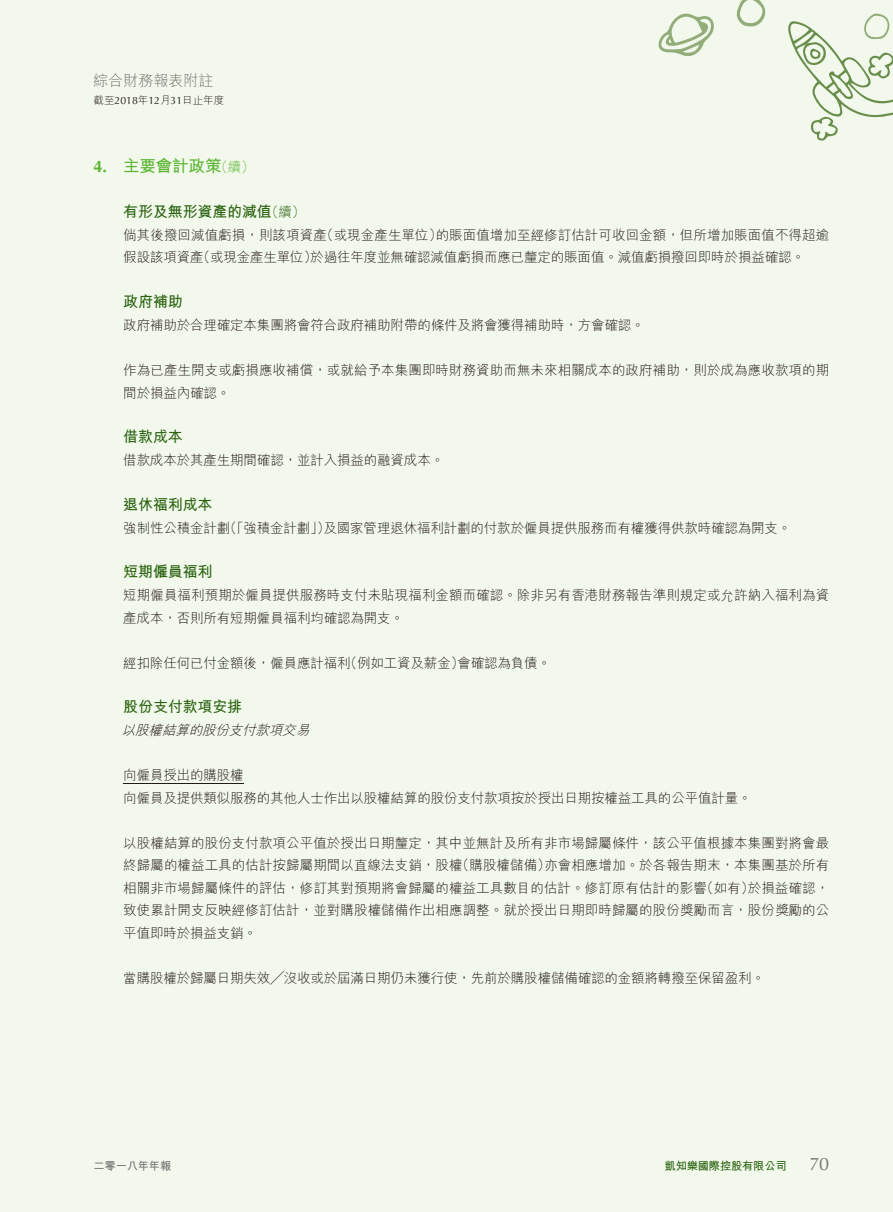
<style>
.page{position:relative;width:893px;height:1212px;background:#f2f8ec}
.page>*{position:absolute;margin:0;border:0;box-sizing:border-box;transform-origin:0 0}
.t1{font:18px "Optima LT Std";color:#717171}
.t2{font:16.5px "M Hei HK Bold E Ten B5 H";letter-spacing:-.01em;color:#5db533}
.t3{font:15px "M Hei HK Bold E Ten B5 H";letter-spacing:-.01em;color:#2a6310}
.t4{font:15px "M Hei HK Light E Ten B5 H";color:#717171}
.t5{font:13.5px/22.5px "M Hei HK Light E Ten B5 H";letter-spacing:-.01em;color:#231916}
.t6{font:italic 13.5px "M Hei HK Light E Ten B5 H";color:#231916}
.t7{font:11.25px "M Hei HK Bold E Ten B5 H";letter-spacing:-.015em;color:#2a6310}
.t8{font:11.25px "M Hei HK Bold E Ten B5 H";letter-spacing:-.015em;color:#717171}
.t9{font:10.5px "M Hei HK Light E Ten B5 H";color:#231916}
.s1{font-family:"Optima LT Std"}
.s2{font-family:"Optima LT Std";font-weight:700}
.s3{font-family:"M Hei HK Light E Ten B5 H";font-size:13.5px}
</style>
<div class="page">
<svg style="left:658px;top:13px;width:56px;height:44px"></svg>
<svg style="left:736px;top:0;width:30px;height:27px"></svg>
<svg style="left:788px;top:13px;width:105px;height:128px"></svg>
<hr style="left:123px;top:783px;width:121px;height:1px;background:#231916">
<p class="t4" style="left:94px;top:74px;width:121px">綜合財務報表附註</p>
<p class="t9" style="left:94px;top:96px;width:132px">截至<span class="s1">2018</span>年<span class="s1">12</span>月<span class="s1">31</span>日止年度</p>
<p class="t2" style="left:94px;top:160px;width:163px"><span class="s2">4.</span> 主要會計政策<span class="s3">（續）</span></p>
<p class="t3" style="left:123px;top:206px;width:183px">有形及無形資產的減值<span class="s3">（續）</span></p>
<p class="t5" style="left:123px;top:225px;width:707px">倘其後撥回減值虧損，則該項資產（或現金產生單位）的賬面值增加至經修訂估計可收回金額，但所增加賬面值不得超逾假設該項資產（或現金產生單位）於過往年度並無確認減值虧損而應已釐定的賬面值。減值虧損撥回即時於損益確認。</p>
<p class="t3" style="left:123px;top:296px;width:61px">政府補助</p>
<p class="t5" style="left:123px;top:315px;width:523px">政府補助於合理確定本集團將會符合政府補助附帶的條件及將會獲得補助時，方會確認。</p>
<p class="t5" style="left:123px;top:360px;width:707px">作為已產生開支或虧損應收補償，或就給予本集團即時財務資助而無未來相關成本的政府補助，則於成為應收款項的期間於損益內確認。</p>
<p class="t3" style="left:123px;top:431px;width:61px">借款成本</p>
<p class="t5" style="left:123px;top:450px;width:322px">借款成本於其產生期間確認，並計入損益的融資成本。</p>
<p class="t3" style="left:123px;top:498px;width:91px">退休福利成本</p>
<p class="t5" style="left:123px;top:518px;width:670px">強制性公積金計劃（「強積金計劃」）及國家管理退休福利計劃的付款於僱員提供服務而有權獲得供款時確認為開支。</p>
<p class="t3" style="left:123px;top:566px;width:91px">短期僱員福利</p>
<p class="t5" style="left:123px;top:585px;width:707px">短期僱員福利預期於僱員提供服務時支付未貼現福利金額而確認。除非另有香港財務報告準則規定或允許納入福利為資產成本，否則所有短期僱員福利均確認為開支。</p>
<p class="t5" style="left:123px;top:653px;width:429px">經扣除任何已付金額後，僱員應計福利（例如工資及薪金）會確認為負債。</p>
<p class="t3" style="left:123px;top:701px;width:120px">股份支付款項安排</p>
<p class="t6" style="left:122px;top:725px;width:192px">以股權結算的股份支付款項交易</p>
<p class="t5" style="left:123px;top:765px;width:630px">向僱員授出的購股權<br>向僱員及提供類似服務的其他人士作出以股權結算的股份支付款項按於授出日期按權益工具的公平值計量。</p>
<p class="t5" style="left:123px;top:833px;width:707px;text-align:justify">以股權結算的股份支付款項公平值於授出日期釐定，其中並無計及所有非市場歸屬條件，該公平值根據本集團對將會最終歸屬的權益工具的估計按歸屬期間以直線法支銷，股權（購股權儲備）亦會相應增加。於各報告期末，本集團基於所有相關非市場歸屬條件的評估，修訂其對預期將會歸屬的權益工具數目的估計。修訂原有估計的影響（如有）於損益確認，致使累計開支反映經修訂估計，並對購股權儲備作出相應調整。就於授出日期即時歸屬的股份獎勵而言，股份獎勵的公平值即時於損益支銷。</p>
<p class="t5" style="left:123px;top:968px;width:643px">當購股權於歸屬日期失效╱沒收或於屆滿日期仍未獲行使，先前於購股權儲備確認的金額將轉撥至保留盈利。</p>
<p class="t8" style="left:94px;top:1161px;width:79px">二零一八年年報</p>
<p class="t7" style="left:665px;top:1161px;width:124px">凱知樂國際控股有限公司</p>
<h1 class="t1" style="left:809px;top:1154px;width:21px">70</h1>
</div>
